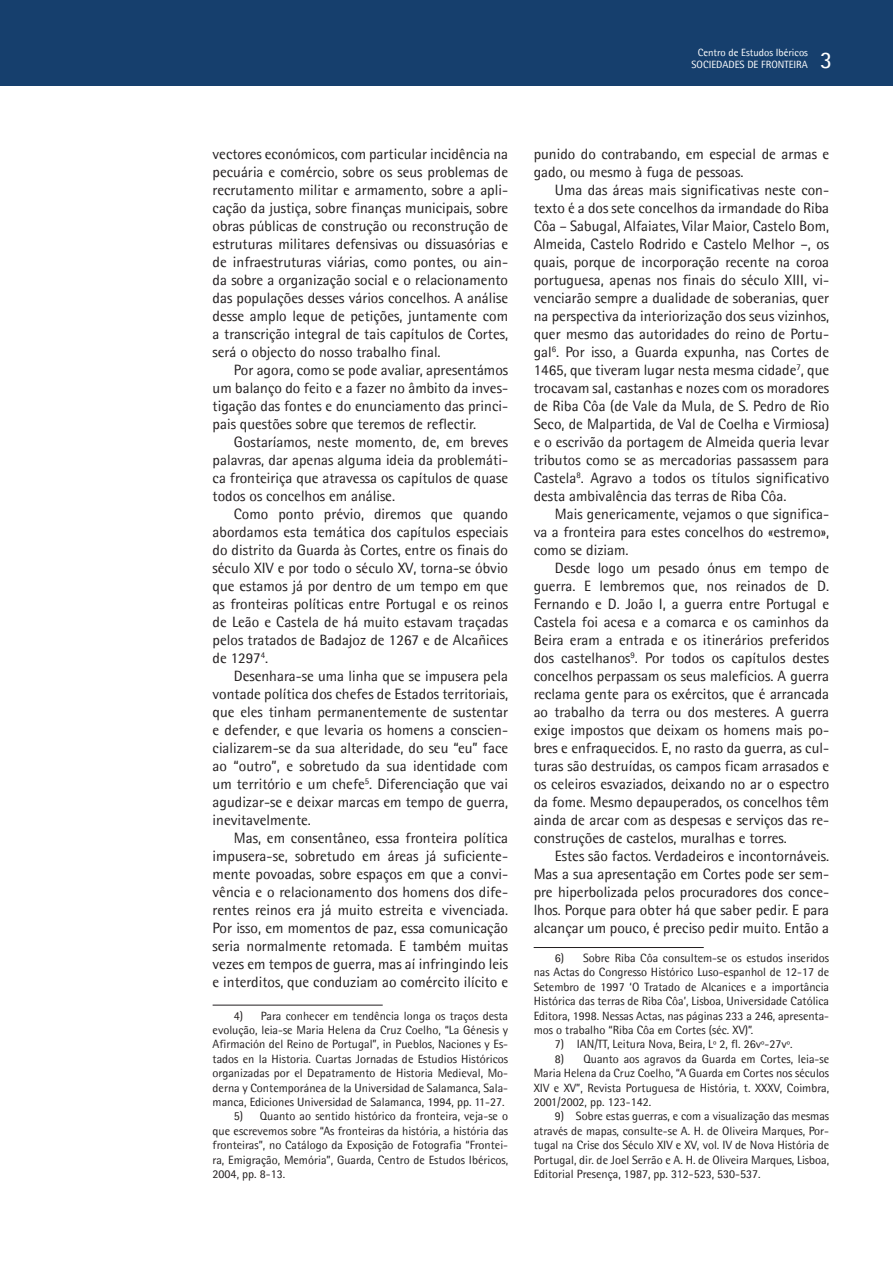
<style>
.page{position:relative;width:893px;height:1263px;background:#fff}
.page>*{position:absolute;margin:0;border:0;box-sizing:border-box;transform-origin:0 0}
.t1{font:15px/18px "Agfa Rotis Semisans";color:#231f20;text-align:justify}
.t2{font:12px/14.4px "Agfa Rotis Semisans";color:#231f20;text-align:justify}
.t3{font:10.5px/12.6px "Agfa Rotis Semisans";color:#fff;text-align:center}
</style>
<div class="page">
<div style="left:0;top:0;width:893px;height:85px;background:#163f6d"></div>
<hr style="left:213px;top:1005px;width:170px;height:1px;background:#231f20">
<hr style="left:534px;top:947px;width:170px;height:1px;background:#231f20">
<p class="t3" style="left:691px;top:46px;width:118px">Centro de Estudos Ibéricos<br>Sociedades de Frontei ra</p>
<p class="t1" style="left:213px;top:145px;width:297px">vectores económicos, com particular incidência na pecuária e comércio, sobre os seus problemas de recrutamento militar e armamento, sobre a apli&shy;cação da justiça, sobre finanças municipais, sobre obras públicas de construção ou reconstrução de estruturas militares defensivas ou dissuasórias e de infraestruturas viárias, como pontes, ou ain&shy;da sobre a organização social e o relacionamento das populações desses vários concelhos. A análise desse amplo leque de petições, juntamente com a transcrição integral de tais capítulos de Cortes, será o objecto do nosso trabalho final.</p>
<p class="t1" style="left:213px;top:361px;width:297px;text-indent:21px">Por agora, como se pode avaliar, apresentámos um balanço do feito e a fazer no âmbito da inves&shy;tigação das fontes e do enunciamento das princi&shy;pais questões sobre que teremos de reflectir.</p>
<p class="t1" style="left:213px;top:433px;width:297px;text-indent:21px">Gostaríamos, neste momento, de, em breves palavras, dar apenas alguma ideia da problemáti&shy;ca fronteiriça que atravessa os capítulos de quase todos os concelhos em análise.</p>
<p class="t1" style="left:213px;top:505px;width:297px;text-indent:21px">Como ponto prévio, diremos que quando abordamos esta temática dos capítulos especiais do distrito da Guarda às Cortes, entre os finais do século XIV e por todo o século XV, torna-se óbvio que estamos já por dentro de um tempo em que as fronteiras políticas entre Portugal e os reinos de Leão e Castela de há muito estavam traçadas pelos tratados de Badajoz de 1267 e de Alcañices de 1297 .</p>
<p class="t1" style="left:213px;top:667px;width:297px;text-indent:21px">Desenhara-se uma linha que se impusera pela vontade política dos chefes de Estados territoriais, que eles tinham permanentemente de sustentar e defender, e que levaria os homens a conscien&shy;cializarem-se da sua alteridade, do seu “eu” face ao “outro”, e sobretudo da sua identidade com um território e um chefe . Diferenciação que vai agudizar-se e deixar marcas em tempo de guerra, inevitavelmente.</p>
<p class="t1" style="left:213px;top:829px;width:297px;text-indent:21px">Mas, em consentâneo, essa fronteira política impusera-se, sobretudo em áreas já suficiente&shy;mente povoadas, sobre espaços em que a convi&shy;vência e o relacionamento dos homens dos dife&shy;rentes reinos era já muito estreita e vivenciada.<br>Por isso, em momentos de paz, essa comunicação seria normalmente retomada. E também muitas vezes em tempos de guerra, mas aí infringindo leis e interditos, que conduziam ao comército ilícito e</p>
<p class="t2" style="left:240px;top:1008px;width:5px">)</p>
<p class="t2" style="left:261px;top:1008px;width:249px">Para conhecer em tendência longa os traços desta</p>
<p class="t2" style="left:213px;top:1022px;width:297px">evolução, leia-se Maria Helena da Cruz Coelho, “La Génesis y</p>
<p class="t2" style="left:213px;top:1037px;width:297px">Afirmación del Reino de Portugal”, in Pueblos, Naciones y Es-</p>
<p class="t2" style="left:213px;top:1051px;width:297px">tados en la Historia. Cuartas Jornadas de Estudios Históricos</p>
<p class="t2" style="left:213px;top:1066px;width:297px">organizadas por el Depatramento de Historia Medieval, Mo-</p>
<p class="t2" style="left:213px;top:1080px;width:297px">derna y Contemporánea de la Universidad de Salamanca, Sala-</p>
<p class="t2" style="left:213px;top:1094px;width:294px">manca, Ediciones Universidad de Salamanca, 1 994, pp. 11 -27.</p>
<p class="t2" style="left:240px;top:1109px;width:5px">)</p>
<p class="t2" style="left:213px;top:1109px;width:297px;text-indent:47px">Quanto ao sentido histórico da fronteira, veja-se o que escrevemos sobre “As fronteiras da história, a história das fronteiras”, no Catálogo da Exposição de Fotografia “Frontei&shy;ra, Emigração, Memória”, Guarda, Centro de Estudos Ibéricos, 2004, pp. 8-1 3.</p>
<p class="t1" style="left:534px;top:145px;width:297px">punido do contrabando, em especial de armas e gado, ou mesmo à fuga de pessoas.</p>
<p class="t1" style="left:534px;top:181px;width:297px;text-indent:21px">Uma das áreas mais significativas neste con&shy;texto é a dos sete concelhos da irmandade do Riba Côa – Sabugal, Alfaiates, Vilar Maior, Castelo Bom, Almeida, Castelo Rodrido e Castelo Melhor –, os quais, porque de incorporação recente na coroa portuguesa, apenas nos finais do século XIII, vi&shy;venciarão sempre a dualidade de soberanias, quer na perspectiva da interiorização dos seus vizinhos, quer mesmo das autoridades do reino de Portu&shy;gal . Por isso, a Guarda expunha, nas Cortes de 1 465, que tiveram lugar nesta mesma cidade , que trocavam sal, castanhas e nozes com os moradores de Riba Côa (de Vale da Mula, de S. Pedro de Rio Seco, de Malpartida, de Val de Coelha e Virmiosa) e o escrivão da portagem de Almeida queria levar tributos como se as mercadorias passassem para Castela . Agravo a todos os títulos significativo desta ambivalência das terras de Riba Côa.</p>
<p class="t1" style="left:534px;top:505px;width:297px;text-indent:21px">Mais genericamente, vejamos o que significa&shy;va a fronteira para estes concelhos do «estremo», como se diziam.</p>
<p class="t1" style="left:534px;top:559px;width:297px;text-indent:21px">Desde logo um pesado ónus em tempo de guerra. E lembremos que, nos reinados de D.<br>Fernando e D. João I, a guerra entre Portugal e Castela foi acesa e a comarca e os caminhos da Beira eram a entrada e os itinerários preferidos dos castelhanos . Por todos os capítulos destes concelhos perpassam os seus malefícios. A guerra reclama gente para os exércitos, que é arrancada ao trabalho da terra ou dos mesteres. A guerra exige impostos que deixam os homens mais po&shy;bres e enfraquecidos. E, no rasto da guerra, as cul&shy;turas são destruídas, os campos ficam arrasados e os celeiros esvaziados, deixando no ar o espectro da fome. Mesmo depauperados, os concelhos têm ainda de arcar com as despesas e serviços das re&shy;construções de castelos, muralhas e torres.</p>
<p class="t1" style="left:534px;top:847px;width:297px;text-indent:21px">Estes são factos. Verdadeiros e incontornáveis.<br>Mas a sua apresentação em Cortes pode ser sem&shy;pre hiperbolizada pelos procuradores dos conce&shy;lhos. Porque para obter há que saber pedir. E para alcançar um pouco, é preciso pedir muito. Então a</p>
<p class="t2" style="left:561px;top:950px;width:5px">)</p>
<p class="t2" style="left:583px;top:950px;width:248px">Sobre Riba Côa consultem-se os estudos inseridos</p>
<p class="t2" style="left:534px;top:965px;width:297px">nas Actas do Congresso Histórico Luso-espanhol de 12-1 7 de</p>
<p class="t2" style="left:534px;top:979px;width:297px">Setembro de 1 997 ‘O Tratado de Alcanices e a importância</p>
<p class="t2" style="left:534px;top:994px;width:297px">Histórica das terras de Riba Côa’, Lisboa, Universidade Católica</p>
<p class="t2" style="left:534px;top:1008px;width:297px">Editora, 1 998. Nessas Actas, nas páginas 233 a 246, apresenta-</p>
<p class="t2" style="left:534px;top:1022px;width:221px">mos o trabalho “Riba Côa em Cortes (séc. XV)”.</p>
<p class="t2" style="left:561px;top:1037px;width:233px">) IAN/TT, Leitura N ova, Beira, Lº 2, fl. 26vº-27vº.</p>
<p class="t2" style="left:561px;top:1051px;width:5px">)</p>
<p class="t2" style="left:534px;top:1051px;width:297px;text-indent:50px">Quanto aos agravos da Guarda em Cortes, leia-se Maria Helena da Cruz Coelho, “A Guarda em Cortes nos séculos XIV e XV”, Revista Portuguesa de História, t. XXXV, Coimbra, 2001 /2002, pp. 123-1 42.</p>
<p class="t2" style="left:534px;top:1109px;width:297px;text-indent:27px">) Sobre estas guerras, e com a visualização das mesmas através de mapas, consulte-se A. H. de Oliveira Marques, Por&shy;tugal na Crise dos Século XIV e XV, vol. IV de Nova História de Portugal, dir. de Joel Serrão e A. H. de Oliveira Marques, Lisboa, Editorial Presença, 1 987, pp. 312-523, 530-537.</p>
</div>
